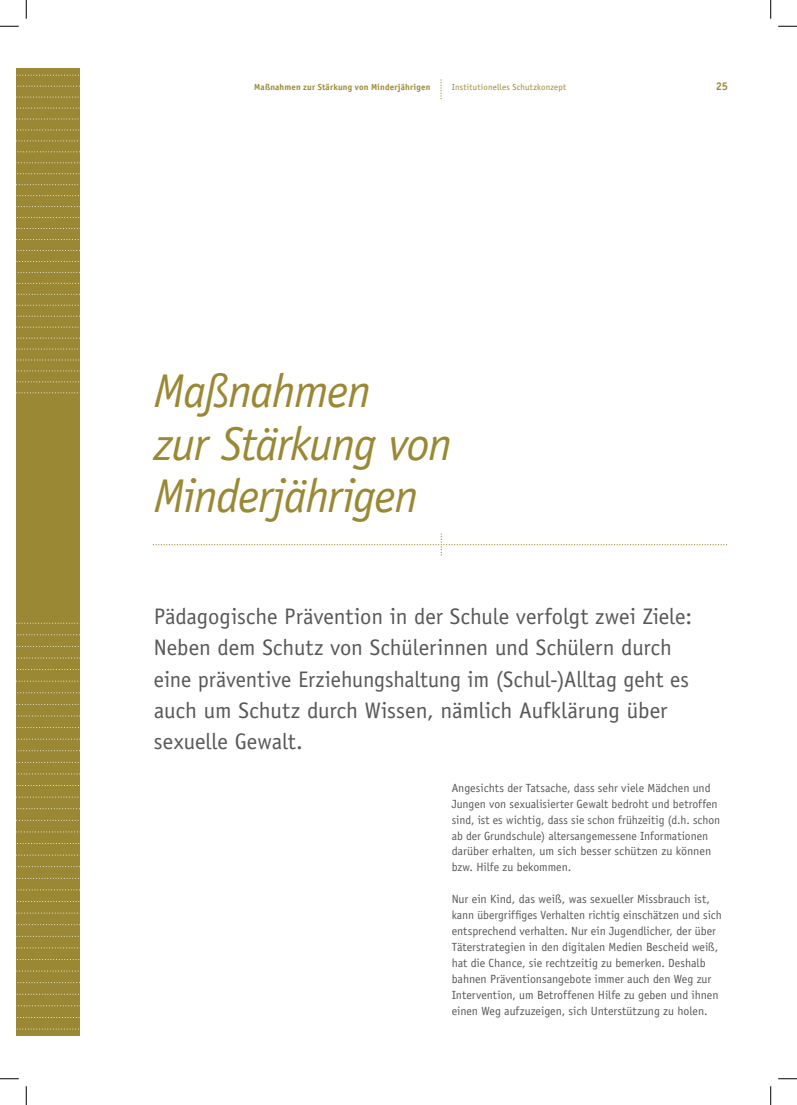
<style>
.page{position:relative;width:797px;height:1105px;background:#fff}
.page>*{position:absolute;margin:0;border:0;box-sizing:border-box;transform-origin:0 0}
.t1{font:italic 47.5px/52.5px "Officina Sans Std";letter-spacing:-.03em;color:#9a8834}
.t2{font:22.5px/31.2px "Officina Sans Std";letter-spacing:-.005em;color:#57585a}
.t3{font:11.88px/16px "Officina Sans Std";color:#57585a}
.t4{font:700 11.25px "Officina Sans Std";color:#9a8834}
.t5{font:700 8.75px "Officina Sans Std";letter-spacing:.02em;color:#9a8834}
.t6{font:8.75px "Officina Sans Std";letter-spacing:.025em;color:#9a8834}
</style>
<div class="page">
<svg style="left:440px;top:79px;width:1px;height:20px"></svg>
<svg style="left:153px;top:533px;width:574px;height:23px"></svg>
<div style="left:16px;top:69px;width:63px;height:967px;background:#9a8834"></div>
<svg style="left:16px;top:97px;width:63px;height:297px"></svg>
<svg style="left:17px;top:86px;width:62px;height:1px"></svg>
<svg style="left:16px;top:75px;width:63px;height:1px"></svg>
<svg style="left:16px;top:622px;width:63px;height:384px"></svg>
<svg style="left:17px;top:1017px;width:62px;height:1px"></svg>
<svg style="left:16px;top:1028px;width:63px;height:1px"></svg>
<svg style="left:0;top:25px;width:19px;height:2px"></svg>
<svg style="left:778px;top:25px;width:19px;height:2px"></svg>
<svg style="left:0;top:1078px;width:19px;height:1px"></svg>
<svg style="left:778px;top:1078px;width:19px;height:1px"></svg>
<svg style="left:25px;top:0;width:2px;height:19px"></svg>
<svg style="left:25px;top:1086px;width:2px;height:19px"></svg>
<svg style="left:770px;top:0;width:1px;height:19px"></svg>
<svg style="left:770px;top:1086px;width:1px;height:19px"></svg>
<p class="t5" style="left:254px;top:82px;width:177px">Maßnahmen zur Stärkung von Minderjährigen</p>
<p class="t6" style="left:451px;top:82px;width:116px">Institutionelles Schutzkonzept</p>
<p class="t4" style="left:716px;top:79px;width:14px">25</p>
<h1 class="t1" style="left:154px;top:365px;width:300px">Maßnahmen<br>zur Stärkung von<br>Minderjährigen</h1>
<p class="t2" style="left:154px;top:601px;width:539px">Pädagogische Prävention in der Schule verfolgt zwei Ziele:<br>Neben dem Schutz von Schülerinnen und Schülern durch eine präventive Erziehungshaltung im (Schul-)Alltag geht es auch um Schutz durch Wissen, nämlich Aufklärung über sexuelle Gewalt.</p>
<p class="t3" style="left:451px;top:780px;width:270px">Angesichts der Tatsache, dass sehr viele Mädchen und Jungen von sexualisierter Gewalt bedroht und betroffen sind, ist es wichtig, dass sie schon frühzeitig (d.h. schon ab der Grundschule) altersangemessene Informationen darüber erhalten, um sich besser schützen zu können bzw. Hilfe zu bekommen.</p>
<p class="t3" style="left:451px;top:891px;width:272px">Nur ein Kind, das weiß, was sexueller Missbrauch ist, kann übergriffiges Verhalten richtig einschätzen und sich entsprechend verhalten. Nur ein Jugendlicher, der über Täterstrategien in den digitalen Medien Bescheid weiß, hat die Chance, sie rechtzeitig zu bemerken. Deshalb bahnen Präventionsangebote immer auch den Weg zur Intervention, um Betroffenen Hilfe zu geben und ihnen einen Weg aufzuzeigen, sich Unterstützung zu holen.</p>
</div>
